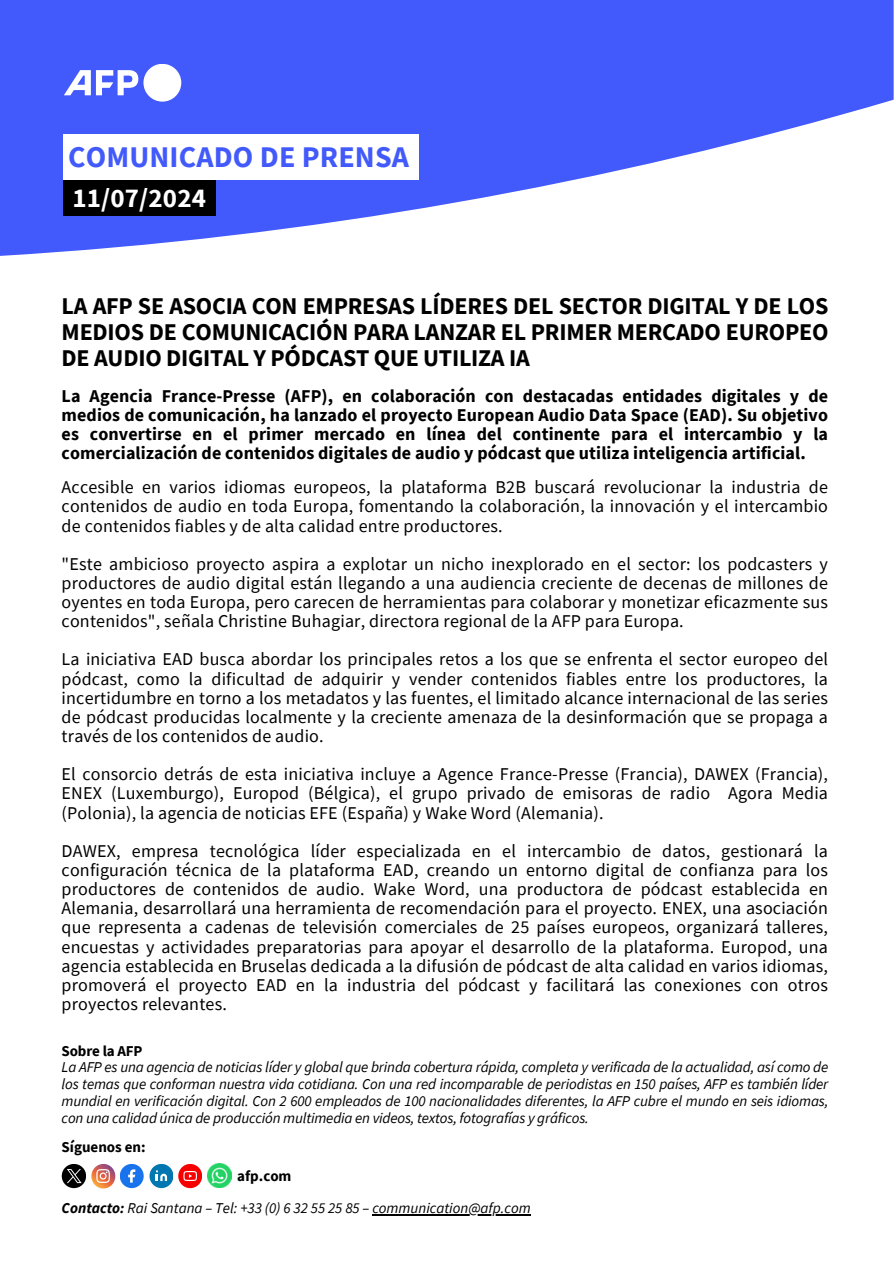
<style>
.page{position:relative;width:894px;height:1264px;background:#fff}
.page>*{position:absolute;margin:0;border:0;box-sizing:border-box;transform-origin:0 0}
.t1{font:700 30px "Source Sans Pro";letter-spacing:.005em;color:#425afb}
.t2{font:700 27px "Source Sans Pro";color:#fff}
.t3{font:700 24px/25.8px "Source Sans Pro";letter-spacing:-.01em;color:#000;text-align:justify}
.t4{font:18px/19.2px "Source Sans Pro";letter-spacing:.01em;color:#000;text-align:justify}
.t5{font:700 18px/19.2px "Source Sans Pro";letter-spacing:.005em;color:#000;text-align:justify}
.t6{font:italic 15px/16.8px "Source Sans Pro";letter-spacing:-.01em;color:#000;text-align:justify}
.t7{font:700 15px "Source Sans Pro";color:#000}
.s1{font-weight:700}
</style>
<div class="page">
<svg style="left:0;top:0;width:893px;height:256px;fill:#425afb"></svg>
<div style="left:64px;top:180px;width:151px;height:36px;background:#000"></div>
<div style="left:64px;top:134px;width:354px;height:46px;background:#fff"></div>
<svg style="left:64px;top:64px;width:117px;height:38px"></svg>
<div style="left:120px;top:1163px;width:24px;height:25px;background:#1873ec;border-radius:50%"></div>
<svg style="left:128px;top:1169px;width:7px;height:13px"></svg>
<svg style="left:149px;top:1163px;width:24px;height:25px"></svg>
<svg style="left:156px;top:1170px;width:11px;height:10px"></svg>
<div style="left:178px;top:1163px;width:24px;height:25px;background:#f70000;border-radius:50%"></div>
<svg style="left:183px;top:1171px;width:14px;height:9px"></svg>
<img style="left:207px;top:1163px;width:24px;height:24px">
<svg style="left:62px;top:1164px;width:54px;height:24px"></svg>
<hr style="left:372px;top:1214px;width:158px;height:1px;background:#000">
<h2 class="t1" style="left:68px;top:137px;width:342px">COMUNICADO DE PRENSA</h2>
<h1 class="t2" style="left:72px;top:181px;width:134px">26/06/2024</h1>
<h2 class="t2" style="left:72px;top:181px;width:30px">11</h2>
<h2 class="t2" style="left:125px;top:181px;width:16px">7</h2>
<h3 class="t3" style="left:62px;top:292px;width:768px">LA AFP SE ASOCIA CON EMPRESAS LÍDERES DEL SECTOR DIGITAL Y DE LOS MEDIOS DE COMUNICACIÓN PARA LANZAR EL PRIMER MERCADO EUROPEO DE AUDIO DIGITAL Y PÓDCAST QUE UTILIZA IA</h3>
<h4 class="t5" style="left:62px;top:386px;width:767px">La Agencia France-Presse (AFP), en colaboración con destacadas entidades digitales y de medios de comunicación, ha lanzado el proyecto European Audio Data Space (EAD). Su objetivo es convertirse en el primer mercado en línea del continente para el intercambio y la comercialización de contenidos digitales de audio y pódcast que utiliza inteligencia artificial.</h4>
<h5 class="t4" style="left:62px;top:477px;width:767px">Accesible en varios idiomas europeos, la plataforma B2B buscará revolucionar la industria de contenidos de audio en toda Europa, fomentando la colaboración, la innovación y el intercambio de contenidos fiables y de alta calidad entre productores.</h5>
<h5 class="t4" style="left:62px;top:554px;width:767px">"Este ambicioso proyecto aspira a explotar un nicho inexplorado en el sector: los podcasters y productores de audio digital están llegando a una audiencia creciente de decenas de millones de oyentes en toda Europa, pero carecen de herramientas para colaborar y monetizar eficazmente sus contenidos", señala Christine Buhagiar, directora regional de la AFP para Europa.</h5>
<h5 class="t4" style="left:62px;top:649px;width:767px">La iniciativa EAD busca abordar los principales retos a los que se enfrenta el sector europeo del pódcast, como la dificultad de adquirir y vender contenidos fiables entre los productores, la incertidumbre en torno a los metadatos y las fuentes, el limitado alcance internacional de las series de pódcast producidas localmente y la creciente amenaza de la desinformación que se propaga a través de los contenidos de audio.</h5>
<h5 class="t4" style="left:62px;top:764px;width:767px">El consorcio detrás de esta iniciativa incluye a Agence France-Presse (Francia), DAWEX (Francia), ENEX (Luxemburgo), Europod (Bélgica), el grupo privado de emisoras de radio Agora Media (Polonia), la agencia de noticias EFE (España) y Wake Word (Alemania).</h5>
<h5 class="t4" style="left:62px;top:840px;width:767px">DAWEX, empresa tecnológica líder especializada en el intercambio de datos, gestionará la configuración técnica de la plataforma EAD, creando un entorno digital de confianza para los productores de contenidos de audio. Wake Word, una productora de pódcast establecida en Alemania, desarrollará una herramienta de recomendación para el proyecto. ENEX, una asociación que representa a cadenas de televisión comerciales de 25 países europeos, organizará talleres, encuestas y actividades preparatorias para apoyar el desarrollo de la plataforma. Europod, una agencia establecida en Bruselas dedicada a la difusión de pódcast de alta calidad en varios idiomas, promoverá el proyecto EAD en la industria del pódcast y facilitará las conexiones con otros proyectos relevantes.</h5>
<p class="t7" style="left:62px;top:1040px;width:82px">Sobre la AFP</p>
<h6 class="t6" style="left:62px;top:1058px;width:768px">La AFP es una agencia de noticias líder y global que brinda cobertura rápida, completa y verificada de la actualidad, así como de los temas que conforman nuestra vida cotidiana. Con una red incomparable de periodistas en 150 países, AFP es también líder mundial en verificación digital. Con 2 600 empleados de 100 nacionalidades diferentes, la AFP cubre el mundo en seis idiomas, con una calidad única de producción multimedia en videos, textos, fotografías y gráficos.</h6>
<h6 class="t7" style="left:62px;top:1137px;width:85px">Síguenos en:</h6>
<p class="t7" style="left:237px;top:1165px;width:56px">afp.com</p>
<p class="t6" style="left:62px;top:1199px;width:470px"><span class="s1">Contacto:</span> Rai Santana – Tel: +33 (0) 6 32 55 25 85 – communication@afp.com</p>
</div>
